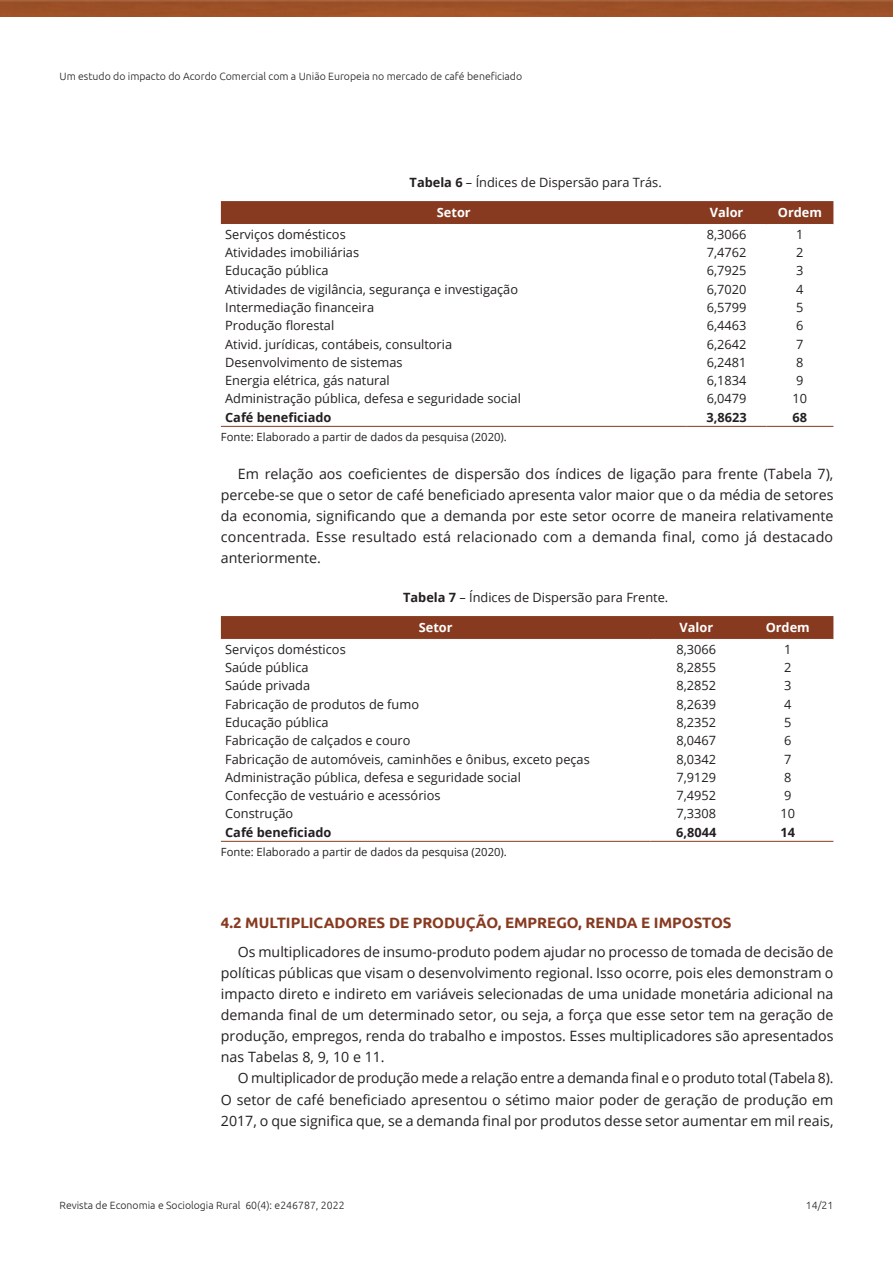
<style>
.page{position:relative;width:893px;height:1263px;background:#fff}
.page>*{position:absolute;margin:0;border:0;box-sizing:border-box;transform-origin:0 0}
.Heading2{font:700 15px "Ubuntu";color:#873a20}
.Paragraph{font:14.25px/21px "Open Sans";color:#231f20;text-align:justify}
.TableBody{font:12.75px "Open Sans";color:#231f20}
.TableTitle{font:12.75px "Open Sans";color:#231f20}
.TableBody-2{font:700 12.75px "Open Sans";color:#231f20}
.TableHead{font:700 12.75px "Open Sans";color:#fff}
.TableFootnote{font:11.25px "Open Sans";color:#231f20}
.t1{font:300 10.5px "Ubuntu";color:#231f20}
.s1{font-weight:700}
</style>
<div class="page">
<img style="left:0;top:0;width:893px;height:17px">
<div style="left:221px;top:201px;width:612px;height:23px;background:#873a20"></div>
<hr style="left:221px;top:426px;width:466px;height:1px;background:#873a20">
<hr style="left:687px;top:426px;width:79px;height:1px;background:#873a20">
<hr style="left:766px;top:426px;width:67px;height:1px;background:#873a20">
<svg style="left:221px;top:616px;width:612px;height:23px;background:#873a21"></svg>
<hr style="left:221px;top:841px;width:430px;height:1px;background:#873a20">
<hr style="left:651px;top:841px;width:91px;height:1px;background:#873a20">
<hr style="left:742px;top:841px;width:91px;height:1px;background:#873a20">
<p class="t1" style="left:60px;top:70px;width:464px">Um estudo do impacto do Acordo Comercial com a União Europeia no mercado de café beneficiado</p>
<p class="TableTitle" style="left:410px;top:174px;width:254px"><span class="s1">Tabela 6</span> – Índices de Dispersão para Trás.</p>
<p class="TableHead" style="left:437px;top:204px;width:35px">Setor</p>
<p class="TableHead" style="left:710px;top:204px;width:35px">Valor</p>
<p class="TableHead" style="left:778px;top:204px;width:46px">Ordem</p>
<p class="TableBody" style="left:225px;top:225px;width:122px">Serviços domésticos</p>
<p class="TableBody" style="left:707px;top:225px;width:41px">8,3066</p>
<p class="TableBody" style="left:796px;top:225px;width:9px">1</p>
<p class="TableBody" style="left:225px;top:244px;width:135px">Atividades imobiliárias</p>
<p class="TableBody" style="left:707px;top:244px;width:41px">7,4762</p>
<p class="TableBody" style="left:796px;top:244px;width:9px">2</p>
<p class="TableBody" style="left:225px;top:262px;width:105px">Educação pública</p>
<p class="TableBody" style="left:707px;top:262px;width:41px">6,7925</p>
<p class="TableBody" style="left:796px;top:262px;width:9px">3</p>
<p class="TableBody" style="left:225px;top:280px;width:294px">Atividades de vigilância, segurança e investigação</p>
<p class="TableBody" style="left:707px;top:280px;width:41px">6,7020</p>
<p class="TableBody" style="left:796px;top:280px;width:9px">4</p>
<p class="TableBody" style="left:225px;top:299px;width:150px">Intermediação financeira</p>
<p class="TableBody" style="left:707px;top:299px;width:41px">6,5799</p>
<p class="TableBody" style="left:796px;top:299px;width:9px">5</p>
<p class="TableBody" style="left:225px;top:317px;width:111px">Produção florestal</p>
<p class="TableBody" style="left:707px;top:317px;width:41px">6,4463</p>
<p class="TableBody" style="left:796px;top:317px;width:9px">6</p>
<p class="TableBody" style="left:225px;top:335px;width:229px">Ativid. jurídicas, contábeis, consultoria</p>
<p class="TableBody" style="left:707px;top:335px;width:41px">6,2642</p>
<p class="TableBody" style="left:796px;top:335px;width:9px">7</p>
<p class="TableBody" style="left:225px;top:353px;width:179px">Desenvolvimento de sistemas</p>
<p class="TableBody" style="left:707px;top:353px;width:41px">6,2481</p>
<p class="TableBody" style="left:796px;top:353px;width:9px">8</p>
<p class="TableBody" style="left:225px;top:372px;width:166px">Energia elétrica, gás natural</p>
<p class="TableBody" style="left:707px;top:372px;width:41px">6,1834</p>
<p class="TableBody" style="left:796px;top:372px;width:9px">9</p>
<p class="TableBody" style="left:225px;top:390px;width:297px">Administração pública, defesa e seguridade social</p>
<p class="TableBody" style="left:707px;top:390px;width:41px">6,0479</p>
<p class="TableBody" style="left:793px;top:390px;width:16px">10</p>
<p class="TableBody-2" style="left:225px;top:408px;width:108px">Café beneficiado</p>
<p class="TableBody-2" style="left:706px;top:408px;width:42px">3,8623</p>
<p class="TableBody-2" style="left:793px;top:408px;width:16px">68</p>
<p class="TableFootnote" style="left:221px;top:430px;width:287px">Fonte: Elaborado a partir de dados da pesquisa (2020).</p>
<p class="Paragraph" style="left:221px;top:463px;width:614px;text-indent:17px">Em relação aos coeficientes de dispersão dos índices de ligação para frente (Tabela 7), percebe-se que o setor de café beneficiado apresenta valor maior que o da média de setores da economia, significando que a demanda por este setor ocorre de maneira relativamente concentrada. Esse resultado está relacionado com a demanda final, como já destacado anteriormente.</p>
<p class="TableTitle" style="left:403px;top:589px;width:267px"><span class="s1">Tabela 7</span> – Índices de Dispersão para Frente.</p>
<p class="TableHead" style="left:419px;top:619px;width:35px">Setor</p>
<p class="TableHead" style="left:679px;top:619px;width:35px">Valor</p>
<p class="TableHead" style="left:766px;top:619px;width:46px">Ordem</p>
<p class="TableBody" style="left:225px;top:640px;width:122px">Serviços domésticos</p>
<p class="TableBody" style="left:676px;top:640px;width:41px">8,3066</p>
<p class="TableBody" style="left:784px;top:640px;width:9px">1</p>
<p class="TableBody" style="left:225px;top:659px;width:85px">Saúde pública</p>
<p class="TableBody" style="left:676px;top:659px;width:41px">8,2855</p>
<p class="TableBody" style="left:784px;top:659px;width:9px">2</p>
<p class="TableBody" style="left:225px;top:677px;width:87px">Saúde privada</p>
<p class="TableBody" style="left:676px;top:677px;width:41px">8,2852</p>
<p class="TableBody" style="left:784px;top:677px;width:9px">3</p>
<p class="TableBody" style="left:225px;top:695px;width:195px">Fabricação de produtos de fumo</p>
<p class="TableBody" style="left:676px;top:695px;width:41px">8,2639</p>
<p class="TableBody" style="left:784px;top:695px;width:9px">4</p>
<p class="TableBody" style="left:225px;top:714px;width:105px">Educação pública</p>
<p class="TableBody" style="left:676px;top:714px;width:41px">8,2352</p>
<p class="TableBody" style="left:784px;top:714px;width:9px">5</p>
<p class="TableBody" style="left:225px;top:732px;width:187px">Fabricação de calçados e couro</p>
<p class="TableBody" style="left:676px;top:732px;width:41px">8,0467</p>
<p class="TableBody" style="left:784px;top:732px;width:9px">6</p>
<p class="TableBody" style="left:225px;top:750px;width:366px">Fabricação de automóveis, caminhões e ônibus, exceto peças</p>
<p class="TableBody" style="left:676px;top:750px;width:41px">8,0342</p>
<p class="TableBody" style="left:784px;top:750px;width:9px">7</p>
<p class="TableBody" style="left:225px;top:768px;width:297px">Administração pública, defesa e seguridade social</p>
<p class="TableBody" style="left:676px;top:768px;width:41px">7,9129</p>
<p class="TableBody" style="left:784px;top:768px;width:9px">8</p>
<p class="TableBody" style="left:225px;top:787px;width:217px">Confecção de vestuário e acessórios</p>
<p class="TableBody" style="left:676px;top:787px;width:41px">7,4952</p>
<p class="TableBody" style="left:784px;top:787px;width:9px">9</p>
<p class="TableBody" style="left:225px;top:805px;width:70px">Construção</p>
<p class="TableBody" style="left:676px;top:805px;width:41px">7,3308</p>
<p class="TableBody" style="left:780px;top:805px;width:16px">10</p>
<p class="TableBody-2" style="left:225px;top:823px;width:108px">Café beneficiado</p>
<p class="TableBody-2" style="left:676px;top:823px;width:42px">6,8044</p>
<p class="TableBody-2" style="left:780px;top:823px;width:16px">14</p>
<p class="TableFootnote" style="left:221px;top:844px;width:287px">Fonte: Elaborado a partir de dados da pesquisa (2020).</p>
<p class="Heading2" style="left:221px;top:913px;width:512px">4.2 MULTIPLICADORES DE PRODUÇÃO, EMPREGO, RENDA E IMPOSTOS</p>
<p class="Paragraph" style="left:221px;top:941px;width:614px;text-indent:17px">Os multiplicadores de insumo-produto podem ajudar no processo de tomada de decisão de políticas públicas que visam o desenvolvimento regional. Isso ocorre, pois eles demonstram o impacto direto e indireto em variáveis selecionadas de uma unidade monetária adicional na demanda final de um determinado setor, ou seja, a força que esse setor tem na geração de produção, empregos, renda do trabalho e impostos. Esses multiplicadores são apresentados nas Tabelas 8, 9, 10 e 11.</p>
<p class="Paragraph" style="left:221px;top:1067px;width:614px;text-indent:17px">O multiplicador de produção mede a relação entre a demanda final e o produto total (Tabela 8).<br>O setor de café beneficiado apresentou o sétimo maior poder de geração de produção em 2017, o que significa que, se a demanda final por produtos desse setor aumentar em mil reais,</p>
<p class="t1" style="left:60px;top:1198px;width:287px">Revista de Economia e Sociologia Rural 60(4): e246787, 2022</p>
<p class="t1" style="left:806px;top:1198px;width:29px">14/21</p>
</div>
